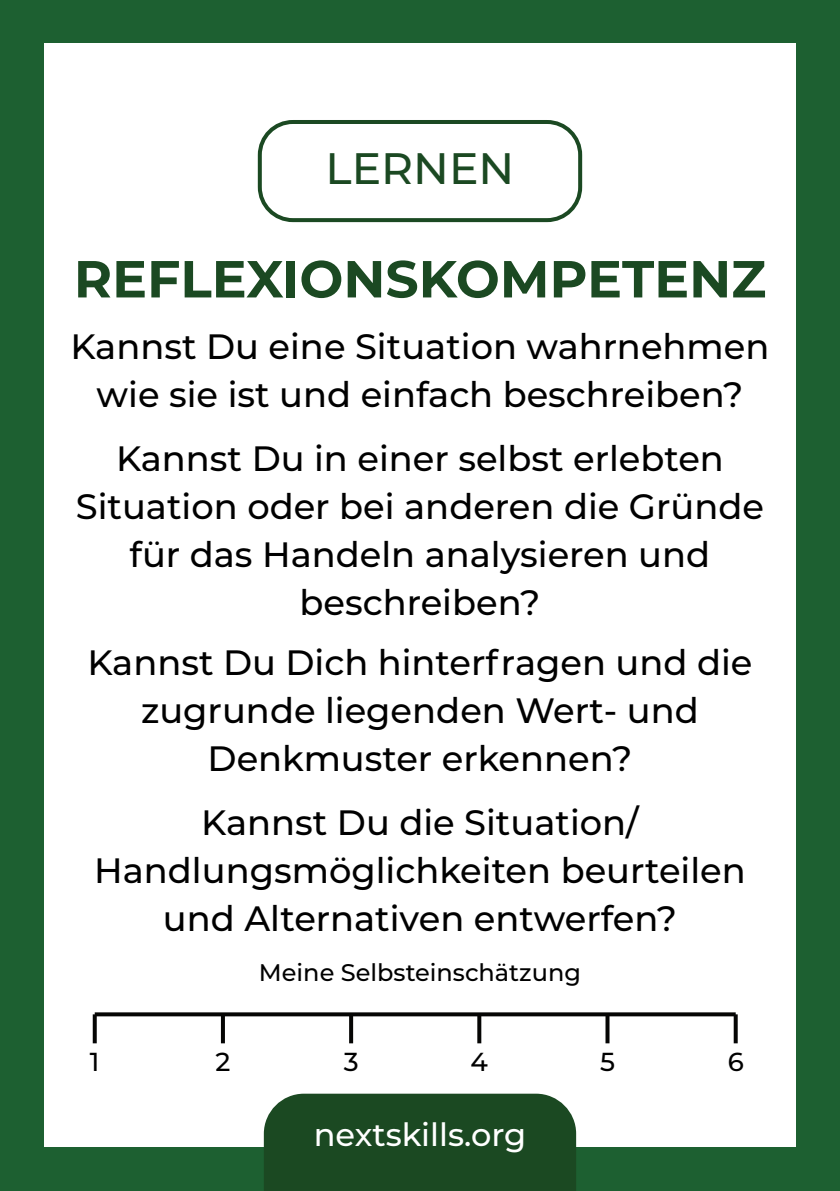
<style>
.page{position:relative;width:840px;height:1191px;background:#fff}
.page>*{position:absolute;margin:0;border:0;box-sizing:border-box;transform-origin:0 0}
.t1{font:700 52px "Montserrat";color:#1b4922}
.t2{font:500 44px "Montserrat";color:#1b4922}
.t3{font:500 35.2px/48px "Montserrat";color:#000;text-align:center}
.t4{font:500 32px "Montserrat";color:#fff}
.t5{font:500 26px "Montserrat";color:#000}
.t6{font:500 24px "Montserrat";color:#000}
</style>
<div class="page">
<div style="left:0;top:0;width:44px;height:1189px;background:#1d6031"></div>
<div style="left:796px;top:0;width:43px;height:1189px;background:#1d6031"></div>
<div style="left:0;top:0;width:839px;height:43px;background:#1d6031"></div>
<div style="left:0;top:1147px;width:839px;height:44px;background:#1d6031"></div>
<div style="left:258px;top:120px;width:324px;height:102px;border:4px solid #1b4922;border-radius:33px"></div>
<div style="left:264px;top:1093px;width:312px;height:98px;background:#1b4922"></div>
<svg style="left:95px;top:1012px;width:640px;height:4px;background:#1c1c1b"></svg>
<svg style="left:93px;top:1014px;width:4px;height:29px"></svg>
<svg style="left:221px;top:1014px;width:4px;height:29px"></svg>
<svg style="left:349px;top:1014px;width:4px;height:29px"></svg>
<svg style="left:477px;top:1014px;width:4px;height:29px"></svg>
<svg style="left:605px;top:1014px;width:4px;height:29px"></svg>
<svg style="left:733px;top:1014px;width:4px;height:29px"></svg>
<p class="t2" style="left:325px;top:138px;width:190px">LERNEN</p>
<h1 class="t1" style="left:74px;top:241px;width:693px">REFLEXIONSKOMPETENZ</h1>
<p class="t3" style="left:70px;top:321px;width:700px">Kannst Du eine Situation wahrnehmen wie sie ist und einfach beschreiben?</p>
<p class="t3" style="left:76px;top:433px;width:689px">Kannst Du in einer selbst erlebten<br>Situation oder bei anderen die Gründe für das Handeln analysieren und beschreiben?</p>
<p class="t3" style="left:87px;top:637px;width:666px">Kannst Du Dich hinterfragen und die zugrunde liegenden Wert- und<br>Denkmuster erkennen?</p>
<p class="t3" style="left:94px;top:797px;width:652px">Kannst Du die Situation/<br>Handlungsmöglichkeiten beurteilen und Alternativen entwerfen?</p>
<p class="t6" style="left:259px;top:955px;width:323px">Meine Selbsteinschätzung</p>
<p class="t5" style="left:90px;top:1043px;width:11px">1</p>
<p class="t5" style="left:215px;top:1043px;width:16px">2</p>
<p class="t5" style="left:343px;top:1043px;width:16px">3</p>
<p class="t5" style="left:470px;top:1043px;width:19px">4</p>
<p class="t5" style="left:599px;top:1043px;width:16px">5</p>
<p class="t5" style="left:727px;top:1043px;width:18px">6</p>
<p class="t4" style="left:313px;top:1112px;width:214px">nextskills.org</p>
</div>
